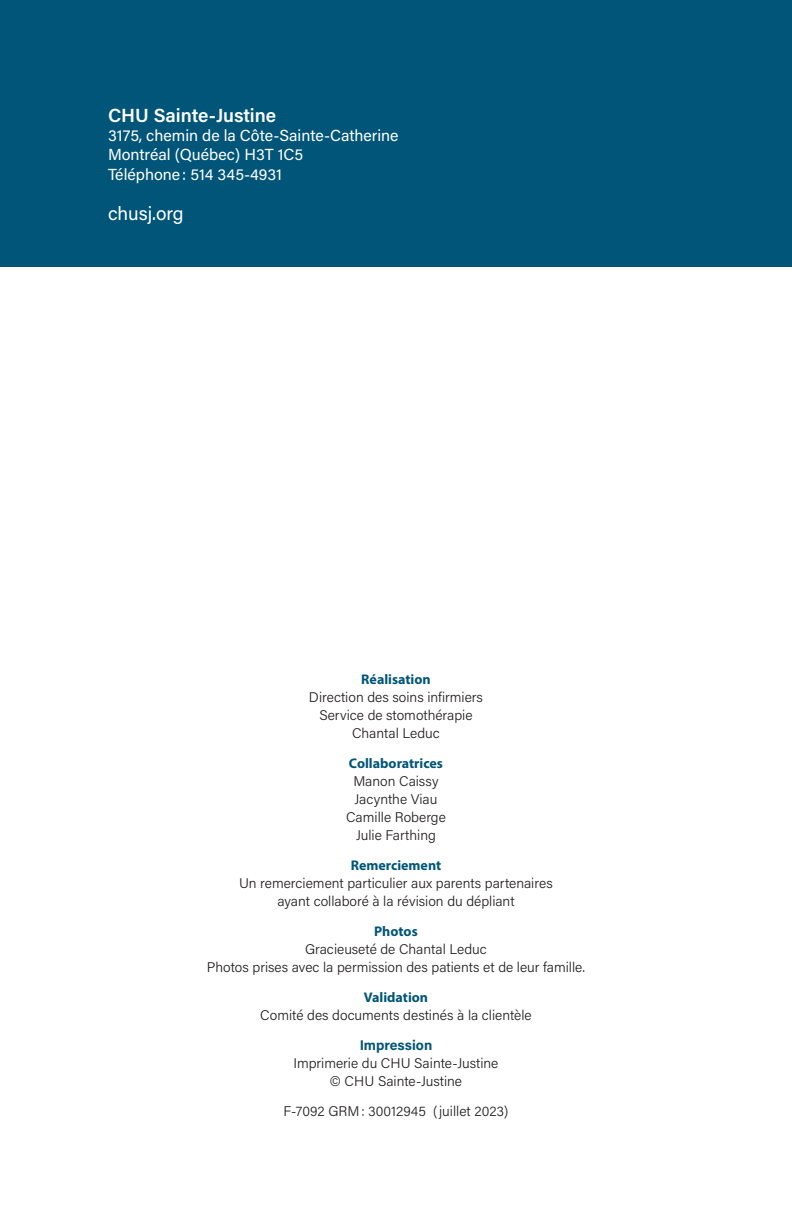
<style>
.page{position:relative;width:792px;height:1224px;background:#fff}
.page>*{position:absolute;margin:0;border:0;box-sizing:border-box;transform-origin:0 0}
.t1{font:600 19px "Acumin Pro";letter-spacing:-.005em;color:#fff}
.t2{font:19px "Acumin Pro";letter-spacing:-.005em;color:#fff}
.t3{font:16px/19.2px "Acumin Pro";color:#fff}
.t4{font:300 14px/18px "Acumin Pro";color:#231f20;text-align:center}
.t5{font:700 14px "Myriad Pro";color:#005578}
.t6{font:700 14px "Acumin Pro";color:#005578}
</style>
<div class="page">
<div style="left:0;top:0;width:792px;height:266px;background:#005578"></div>
<h1 class="t1" style="left:108px;top:102px;width:170px">CHU Sainte-Justine</h1>
<p class="t3" style="left:108px;top:125px;width:292px">3175, chemin de la Côte-Sainte-Catherine<br>Montréal (Québec) H3T 1C5<br>Téléphone: 514 345-4931</p>
<h1 class="t2" style="left:108px;top:201px;width:77px">chusj.org</h1>
<p class="t5" style="left:361px;top:670px;width:71px">Réalisation</p>
<p class="t4" style="left:309px;top:687px;width:176px">Direction des soins infirmiers<br>Service de stomothérapie<br>Chantal Leduc</p>
<p class="t5" style="left:349px;top:754px;width:96px">Collaboratrices</p>
<p class="t4" style="left:346px;top:771px;width:101px">Manon Caissy<br>Jacynthe Viau<br>Camille Roberge<br>Julie Farthing</p>
<p class="t5" style="left:351px;top:856px;width:92px">Remerciement</p>
<p class="t4" style="left:239px;top:873px;width:315px">Un remerciement particulier aux parents partenaires ayant collaboré à la révision du dépliant</p>
<p class="t5" style="left:374px;top:922px;width:45px">Photos</p>
<p class="t4" style="left:207px;top:939px;width:380px">Gracieuseté de Chantal Leduc<br>Photos prises avec la permission des patients et de leur famille.</p>
<p class="t5" style="left:364px;top:988px;width:66px">Validation</p>
<p class="t4" style="left:260px;top:1005px;width:273px">Comité des documents destinés à la clientèle</p>
<p class="t6" style="left:360px;top:1035px;width:74px">Impression</p>
<p class="t4" style="left:294px;top:1053px;width:206px">Imprimerie du CHU Sainte-Justine © CHU Sainte-Justine</p>
<p class="t4" style="left:284px;top:1101px;width:226px">F-7092 GRM: 30012945 (juillet 2023)</p>
</div>
